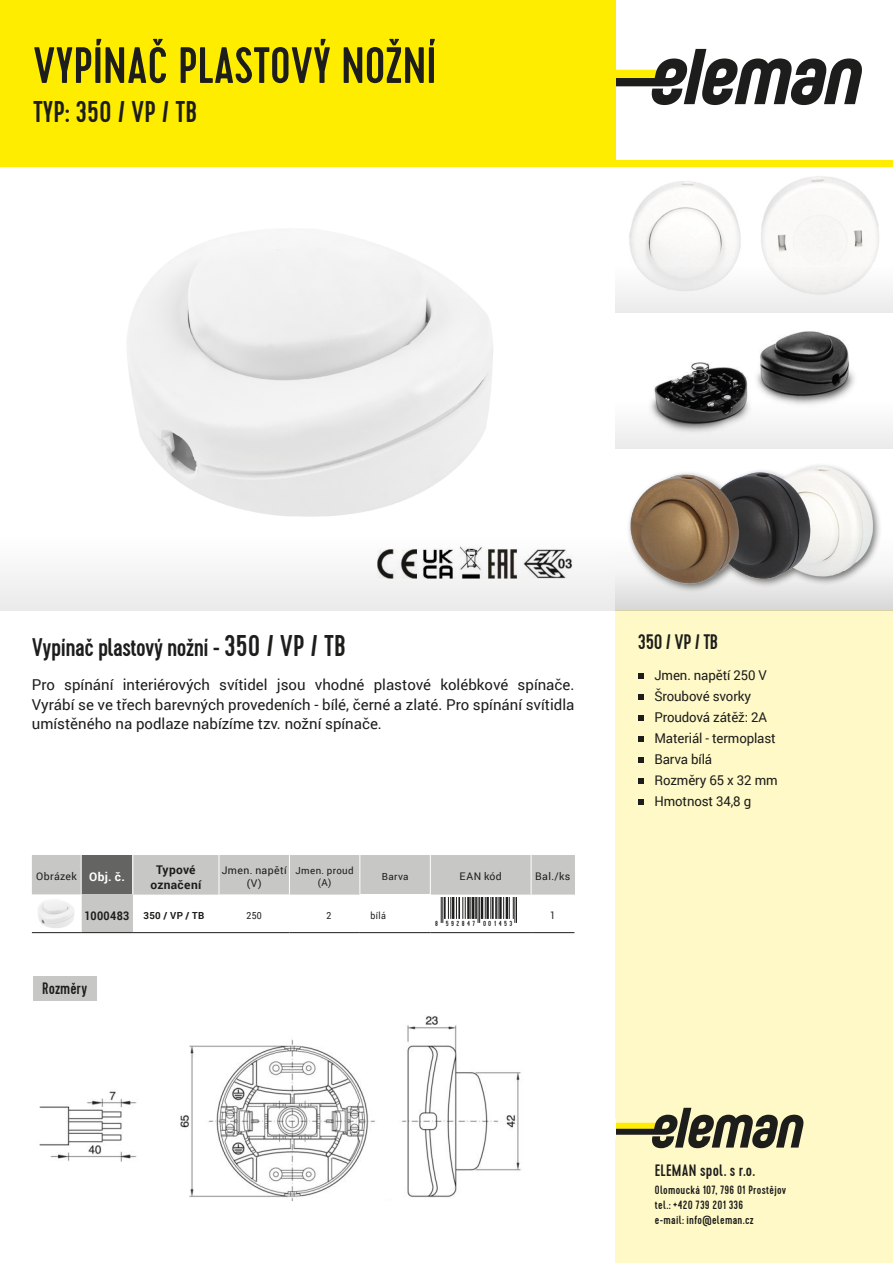
<style>
.page{position:relative;width:893px;height:1263px;background:#fff}
.page>*{position:absolute;margin:0;border:0;box-sizing:border-box;transform-origin:0 0}
.t1{font:500 51px "Cervo";color:#1d1d1b}
.t2{font:500 30px "Cervo";color:#1d1d1b}
.t3{font:500 25.5px "Cervo";letter-spacing:-.02em;color:#1d1d1b}
.t4{font:500 21px "Cervo";letter-spacing:-.02em;color:#1d1d1b}
.popis_vzduch{font:500 16.5px "Cervo";letter-spacing:.01em;color:#1d1d1b}
.t5{font:15px/19.5px "Roboto";color:#1d1d1b;text-align:justify}
.Styl_odstavce1{font:13.5px/21px "Roboto";letter-spacing:-.01em;color:#1d1d1b}
.popis_vzduch-2{font:500 12px "Cervo";letter-spacing:.025em;color:#1d1d1b}
.t6{font:700 12px "Roboto";letter-spacing:.03em;color:#1d1d1b}
.t7{font:700 12px "Roboto";letter-spacing:.03em;color:#1d1d1b;scale:.9 1}
.t8{font:700 12px "Roboto";color:#fff}
.t9{font:10.5px/13.5px "Roboto";letter-spacing:.03em;color:#1d1d1b;text-align:center}
.t10{font:10.5px "Roboto";letter-spacing:.03em;color:#1d1d1b;scale:.9 1}
.t11{font:9.75px/12px "Roboto";letter-spacing:.035em;color:#1d1d1b;text-align:center}
.t12{font:700 9.75px "Roboto";letter-spacing:.035em;color:#1d1d1b}
.t13{font:9.75px "Roboto";letter-spacing:.035em;color:#1d1d1b;scale:.9 1}
.t14{font:500 7.35px "Cervo";letter-spacing:.325em;color:#1d1d1b}
.s1{font-size:30px}
</style>
<div class="page">
<img style="left:180px;top:1016px;width:341px;height:184px">
<img style="left:127px;top:232px;width:366px;height:247px">
<img style="left:691px;top:351px;width:158px;height:14px">
<img style="left:665px;top:465px;width:192px;height:14px">
<img style="left:615px;top:149px;width:264px;height:202px">
<svg style="left:615px;top:49px;width:247px;height:56px"></svg>
<div style="left:615px;top:610px;width:278px;height:653px;background:#fff9c8"></div>
<div style="left:0;top:0;width:615px;height:167px;background:#ffed00"></div>
<svg style="left:616px;top:1108px;width:188px;height:40px"></svg>
<div style="left:547px;top:1119px;width:69px;height:20px;background:#fff"></div>
<div style="left:0;top:160px;width:893px;height:7px;background:#ffed00"></div>
<svg style="left:638px;top:673px;width:5px;height:6px"></svg>
<svg style="left:638px;top:694px;width:5px;height:6px"></svg>
<svg style="left:638px;top:715px;width:5px;height:6px"></svg>
<svg style="left:638px;top:736px;width:5px;height:6px"></svg>
<svg style="left:638px;top:757px;width:5px;height:6px"></svg>
<svg style="left:638px;top:778px;width:5px;height:6px"></svg>
<svg style="left:638px;top:799px;width:5px;height:6px"></svg>
<svg style="left:32px;top:855px;width:542px;height:78px"></svg>
<div style="left:33px;top:976px;width:63px;height:25px;background:#c7c7c6"></div>
<svg style="left:0;top:479px;width:880px;height:131px"></svg>
<svg style="left:615px;top:542px;width:278px;height:68px;background:#bdb8b3"></svg>
<div style="left:615px;top:230px;width:278px;height:83px;background:#f4f4f3"></div>
<svg style="left:615px;top:365px;width:278px;height:84px"></svg>
<img style="left:39px;top:1091px;width:98px;height:70px">
<img style="left:32px;top:896px;width:46px;height:35px">
<p class="t1" style="left:33px;top:35px;width:405px">VYPÍNAČ PLASTOVÝ NOŽNÍ</p>
<p class="t2" style="left:33px;top:94px;width:166px">TYP: 350 / VP / TB</p>
<p class="t3" style="left:32px;top:632px;width:315px">Vypínač plastový nožní - <span class="s1">350 / VP / TB</span></p>
<p class="t5" style="left:32px;top:675px;width:544px">Pro spínání interiérových svítidel jsou vhodné plastové kolébkové spínače.<br>Vyrábí se ve třech barevných provedeních - bílé, černé a zlaté. Pro spínání svítidla umístěného na podlaze nabízíme tzv. nožní spínače.</p>
<p class="t9" style="left:36px;top:869px;width:42px">Obrázek</p>
<p class="t8" style="left:89px;top:868px;width:37px">Obj. č.</p>
<p class="t6" style="left:156px;top:861px;width:41px">Typové</p>
<p class="t6" style="left:150px;top:876px;width:52px">označení</p>
<p class="t9" style="left:222px;top:863px;width:66px">Jmen. napětí (V)</p>
<p class="t11" style="left:296px;top:864px;width:60px">Jmen. proud (A)</p>
<p class="t11" style="left:382px;top:870px;width:28px">Barva</p>
<p class="t9" style="left:460px;top:869px;width:44px">EAN kód</p>
<p class="t9" style="left:535px;top:869px;width:37px">Bal./ks</p>
<p class="t7" style="left:85px;top:907px;width:51px">1000483</p>
<p class="t12" style="left:143px;top:908px;width:62px">350 / VP / TB</p>
<p class="t13" style="left:247px;top:908px;width:19px">250</p>
<p class="t13" style="left:326px;top:908px;width:7px">2</p>
<p class="t13" style="left:370px;top:908px;width:19px">bílá</p>
<p class="t10" style="left:550px;top:908px;width:7px">1</p>
<p class="t14" style="left:435px;top:919px;width:79px">8 592847 001453</p>
<p class="popis_vzduch" style="left:42px;top:979px;width:46px">Rozměry</p>
<p class="t4" style="left:638px;top:630px;width:82px">350 / VP / TB</p>
<p class="Styl_odstavce1" style="left:654px;top:664px;width:114px">Jmen. napětí 250 V</p>
<p class="Styl_odstavce1" style="left:654px;top:685px;width:98px">Šroubové svorky</p>
<p class="Styl_odstavce1" style="left:654px;top:706px;width:114px">Proudová zátěž: 2A</p>
<p class="Styl_odstavce1" style="left:654px;top:727px;width:123px">Materiál - termoplast</p>
<p class="Styl_odstavce1" style="left:654px;top:748px;width:59px">Barva bílá</p>
<p class="Styl_odstavce1" style="left:654px;top:769px;width:125px">Rozměry 65 x 32 mm<br>Hmotnost 34,8 g</p>
<p class="popis_vzduch" style="left:655px;top:1161px;width:102px">ELEMAN spol. s r.o.</p>
<p class="popis_vzduch-2" style="left:655px;top:1183px;width:133px">Olomoucká 107, 796 01 Prostějov</p>
<p class="popis_vzduch-2" style="left:655px;top:1198px;width:90px">tel.: +420 739 201 336</p>
<p class="popis_vzduch-2" style="left:655px;top:1213px;width:100px">e-mail: info@eleman.cz</p>
</div>
